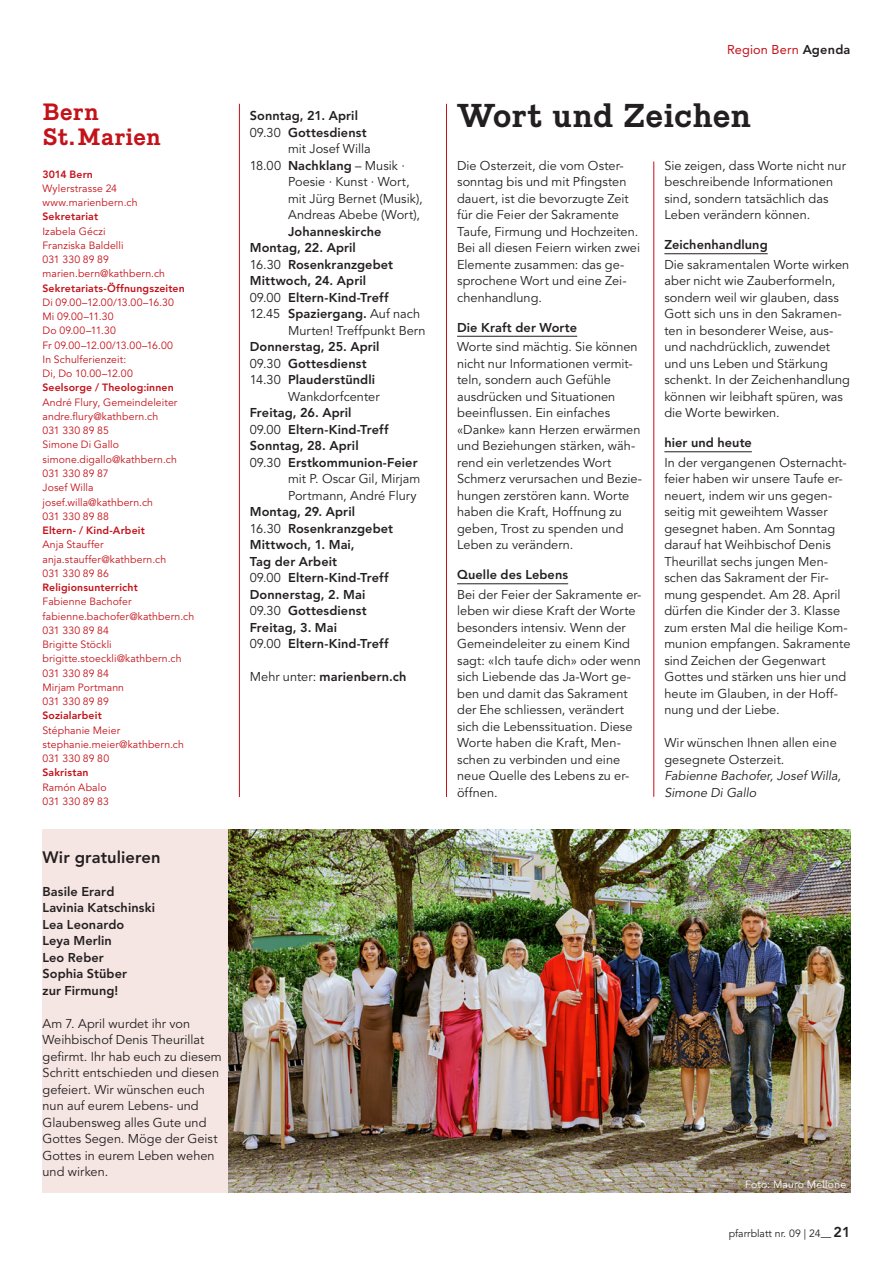
<style>
.page{position:relative;width:893px;height:1263px;background:#fff}
.page>*{position:absolute;margin:0;border:0;box-sizing:border-box;transform-origin:0 0}
.t1{font:700 31.5px "Piek";letter-spacing:-.015em;color:#231f20}
.t2{font:700 22.5px/24.8px "Piek";letter-spacing:.005em;color:#c4121a}
.t3{font:800 16.5px "Avenir LT Std";letter-spacing:.005em;color:#231f20}
.t4{font:12.75px/16.5px "Avenir LT Std";letter-spacing:.005em;color:#231f20}
.t5{font:800 12.75px/16.5px "Avenir LT Std";letter-spacing:.005em;color:#231f20}
.t6{font:italic 12.75px/16.5px "Avenir LT Std";letter-spacing:-.005em;color:#231f20}
.t7{font:12.75px "Avenir LT Std";letter-spacing:.015em;color:#c4121a}
.t8{font:10.5px/14.2px "Avenir LT Std";letter-spacing:.01em;color:#c4121a}
.t9{font:800 10.5px "Avenir LT Std";letter-spacing:.015em;color:#c4121a}
.t10{font:10.5px "Avenir LT Std";color:#231f20}
.t11{font:10.5px "Avenir LT Std";letter-spacing:.015em;color:#fff}
.s1{font-weight:800;color:#231f20}
.s2{font-weight:400}
.s3{font-weight:800}
.s4{font-weight:800;font-size:14.25px}
</style>
<div class="page">
<hr style="left:457px;top:336px;width:120px;height:1px;background:#231f20">
<hr style="left:457px;top:583px;width:111px;height:1px;background:#231f20">
<hr style="left:664px;top:253px;width:104px;height:1px;background:#231f20">
<hr style="left:664px;top:451px;width:88px;height:1px;background:#231f20">
<hr style="left:653px;top:162px;width:1px;height:635px;background:#c4121a">
<hr style="left:239px;top:104px;width:1px;height:693px;background:#c4121a">
<hr style="left:446px;top:104px;width:1px;height:693px;background:#c4121a">
<div style="left:43px;top:830px;width:186px;height:363px;background:#f6e6e3"></div>
<img style="left:229px;top:830px;width:621px;height:363px">
<p class="t7" style="left:727px;top:42px;width:125px">Region Bern <span class="s1">Agenda</span></p>
<h2 class="t2" style="left:43px;top:100px;width:120px">Bern<br>St.Marien</h2>
<h1 class="t1" style="left:457px;top:96px;width:296px">Wort und Zeichen</h1>
<p class="t4" style="left:457px;top:157px;width:184px">Die Osterzeit, die vom Oster&shy;sonntag bis und mit Pfingsten dauert, ist die bevorzugte Zeit für die Feier der Sakramente<br>Taufe, Firmung und Hochzeiten.<br>Bei all diesen Feiern wirken zwei<br>Elemente zusammen: das ge&shy;sprochene Wort und eine Zei&shy;chenhandlung.</p>
<p class="t5" style="left:457px;top:319px;width:122px">Die Kraft der Worte</p>
<p class="t4" style="left:457px;top:339px;width:186px">Worte sind mächtig. Sie können nicht nur Informationen vermit&shy;teln, sondern auch Gefühle ausdrücken und Situationen beeinflussen. Ein einfaches «Danke» kann Herzen erwärmen und Beziehungen stärken, wäh&shy;rend ein verletzendes Wort<br>Schmerz verursachen und Bezie&shy;hungen zerstören kann. Worte haben die Kraft, Hoffnung zu geben, Trost zu spenden und<br>Leben zu verändern.</p>
<p class="t5" style="left:457px;top:567px;width:113px">Quelle des Lebens</p>
<p class="t4" style="left:457px;top:586px;width:186px">Bei der Feier der Sakramente er&shy;leben wir diese Kraft der Worte besonders intensiv. Wenn der<br>Gemeindeleiter zu einem Kind sagt: «Ich taufe dich» oder wenn sich Liebende das Ja-Wort ge&shy;ben und damit das Sakrament der Ehe schliessen, verändert sich die Lebenssituation. Diese<br>Worte haben die Kraft, Men&shy;schen zu verbinden und eine neue Quelle des Lebens zu er&shy;öffnen.</p>
<p class="t5" style="left:250px;top:108px;width:110px">Sonntag, 21. April</p>
<p class="t5" style="left:250px;top:124px;width:118px"><span class="s2">09.30</span> Gottesdienst</p>
<p class="t4" style="left:288px;top:141px;width:84px">mit Josef Willa</p>
<p class="t4" style="left:250px;top:157px;width:157px">18.00 <span class="s3">Nachklang</span> – Musik ·</p>
<p class="t4" style="left:288px;top:174px;width:123px">Poesie · Kunst · Wort,</p>
<p class="t4" style="left:288px;top:190px;width:136px">mit Jürg Bernet (Musik),</p>
<p class="t4" style="left:288px;top:207px;width:133px">Andreas Abebe (Wort),</p>
<p class="t5" style="left:288px;top:223px;width:95px">Johanneskirche</p>
<p class="t5" style="left:250px;top:240px;width:108px">Montag, 22. April</p>
<p class="t5" style="left:250px;top:256px;width:145px"><span class="s2">16.30</span> Rosenkranzgebet</p>
<p class="t5" style="left:250px;top:273px;width:118px">Mittwoch, 24. April</p>
<p class="t5" style="left:250px;top:289px;width:140px"><span class="s2">09.00</span> Eltern-Kind-Treff</p>
<p class="t4" style="left:250px;top:306px;width:172px">12.45 <span class="s3">Spaziergang.</span> Auf nach</p>
<p class="t4" style="left:288px;top:322px;width:139px">Murten! Treffpunkt Bern</p>
<p class="t5" style="left:250px;top:339px;width:131px">Donnerstag, 25. April</p>
<p class="t5" style="left:250px;top:355px;width:118px"><span class="s2">09.30</span> Gottesdienst</p>
<p class="t5" style="left:250px;top:372px;width:127px"><span class="s2">14.30</span> Plauderstündli</p>
<p class="t4" style="left:288px;top:388px;width:93px">Wankdorfcenter</p>
<p class="t5" style="left:250px;top:405px;width:103px">Freitag, 26. April</p>
<p class="t5" style="left:250px;top:421px;width:140px"><span class="s2">09.00</span> Eltern-Kind-Treff</p>
<p class="t5" style="left:250px;top:438px;width:110px">Sonntag, 28. April</p>
<p class="t5" style="left:250px;top:454px;width:169px"><span class="s2">09.30</span> Erstkommunion-Feier</p>
<p class="t4" style="left:288px;top:471px;width:134px">mit P. Oscar Gil, Mirjam</p>
<p class="t4" style="left:288px;top:487px;width:130px">Portmann, André Flury</p>
<p class="t5" style="left:250px;top:504px;width:145px">Montag, 29. April<br><span class="s2">16.30</span> Rosenkranzgebet<br>Mittwoch, 1. Mai,<br>Tag der Arbeit<br><span class="s2">09.00</span> Eltern-Kind-Treff<br>Donnerstag, 2. Mai<br><span class="s2">09.30</span> Gottesdienst<br>Freitag, 3. Mai<br><span class="s2">09.00</span> Eltern-Kind-Treff</p>
<p class="t5" style="left:250px;top:669px;width:158px"><span class="s2">Mehr unter:</span> marienbern.ch</p>
<p class="t4" style="left:664px;top:157px;width:183px">Sie zeigen, dass Worte nicht nur beschreibende Informationen sind, sondern tatsächlich das<br>Leben verändern können.</p>
<p class="t5" style="left:664px;top:237px;width:105px">Zeichenhandlung</p>
<p class="t4" style="left:664px;top:256px;width:187px">Die sakramentalen Worte wirken aber nicht wie Zauberformeln, sondern weil wir glauben, dass<br>Gott sich uns in den Sakramen&shy;ten in besonderer Weise, aus&shy;und nachdrücklich, zuwendet und uns Leben und Stärkung schenkt. In der Zeichenhandlung können wir leibhaft spüren, was die Worte bewirken.</p>
<p class="t5" style="left:664px;top:435px;width:89px">hier und heute</p>
<p class="t4" style="left:664px;top:454px;width:187px">In der vergangenen Osternacht&shy;feier haben wir unsere Taufe er&shy;neuert, indem wir uns gegen&shy;seitig mit geweihtem Wasser gesegnet haben. Am Sonntag darauf hat Weihbischof Denis<br>Theurillat sechs jungen Men&shy;schen das Sakrament der Fir&shy;mung gespendet. Am 28. April dürfen die Kinder der 3. Klasse zum ersten Mal die heilige Kom&shy;munion empfangen. Sakramente sind Zeichen der Gegenwart<br>Gottes und stärken uns hier und heute im Glauben, in der Hoff&shy;nung und der Liebe.</p>
<p class="t4" style="left:664px;top:735px;width:174px">Wir wünschen Ihnen allen eine gesegnete Osterzeit.</p>
<p class="t6" style="left:664px;top:768px;width:178px">Fabienne Bachofer, Josef Willa,<br>Simone Di Gallo</p>
<p class="t9" style="left:43px;top:168px;width:52px">3014 Bern</p>
<p class="t8" style="left:43px;top:181px;width:97px">Wylerstrasse 24 www.marienbern.ch</p>
<p class="t9" style="left:43px;top:211px;width:57px">Sekretariat</p>
<p class="t8" style="left:43px;top:224px;width:124px">Izabela Géczi<br>Franziska Baldelli<br>031 330 89 89 marien.bern@kathbern.ch</p>
<p class="t9" style="left:43px;top:282px;width:144px">Sekretariats-Öffnungszeiten</p>
<p class="t8" style="left:43px;top:295px;width:133px">Di 09.00–12.00/13.00–16.30<br>Mi 09.00–11.30<br>Do 09.00–11.30<br>Fr 09.00–12.00/13.00–16.00<br>In Schulferienzeit:<br>Di, Do 10.00–12.00</p>
<p class="t9" style="left:43px;top:382px;width:133px">Seelsorge / Theolog:innen</p>
<p class="t8" style="left:43px;top:395px;width:136px">André Flury, Gemeindeleiter andre.flury@kathbern.ch<br>031 330 89 85<br>Simone Di Gallo simone.digallo@kathbern.ch<br>031 330 89 87<br>Josef Willa josef.willa@kathbern.ch<br>031 330 89 88</p>
<p class="t9" style="left:43px;top:524px;width:104px">Eltern- / Kind-Arbeit</p>
<p class="t8" style="left:43px;top:538px;width:125px">Anja Stauffer anja.stauffer@kathbern.ch<br>031 330 89 86</p>
<p class="t9" style="left:43px;top:581px;width:97px">Religionsunterricht</p>
<p class="t8" style="left:43px;top:595px;width:153px">Fabienne Bachofer fabienne.bachofer@kathbern.ch<br>031 330 89 84<br>Brigitte Stöckli brigitte.stoeckli@kathbern.ch<br>031 330 89 84<br>Mirjam Portmann<br>031 330 89 89</p>
<p class="t9" style="left:43px;top:709px;width:61px">Sozialarbeit</p>
<p class="t8" style="left:43px;top:723px;width:143px">Stéphanie Meier stephanie.meier@kathbern.ch<br>031 330 89 80</p>
<p class="t9" style="left:43px;top:766px;width:48px">Sakristan</p>
<p class="t8" style="left:43px;top:780px;width:68px">Ramón Abalo<br>031 330 89 83</p>
<p class="t3" style="left:43px;top:847px;width:120px">Wir gratulieren</p>
<p class="t5" style="left:43px;top:883px;width:114px">Basile Erard<br>Lavinia Katschinski<br>Lea Leonardo<br>Leya Merlin<br>Leo Reber<br>Sophia Stüber<br>zur Firmung!</p>
<p class="t4" style="left:43px;top:1015px;width:181px">Am 7. April wurdet ihr von<br>Weihbischof Denis Theurillat gefirmt. Ihr hab euch zu diesem<br>Schritt entschieden und diesen gefeiert. Wir wünschen euch nun auf eurem Lebens- und<br>Glaubensweg alles Gute und<br>Gottes Segen. Möge der Geist<br>Gottes in eurem Leben wehen und wirken.</p>
<p class="t11" style="left:745px;top:1178px;width:103px">Foto: Mauro Mellone</p>
<p class="t10" style="left:729px;top:1228px;width:123px">pfarrblatt nr. 09 | 24— <span class="s4">21</span></p>
</div>
